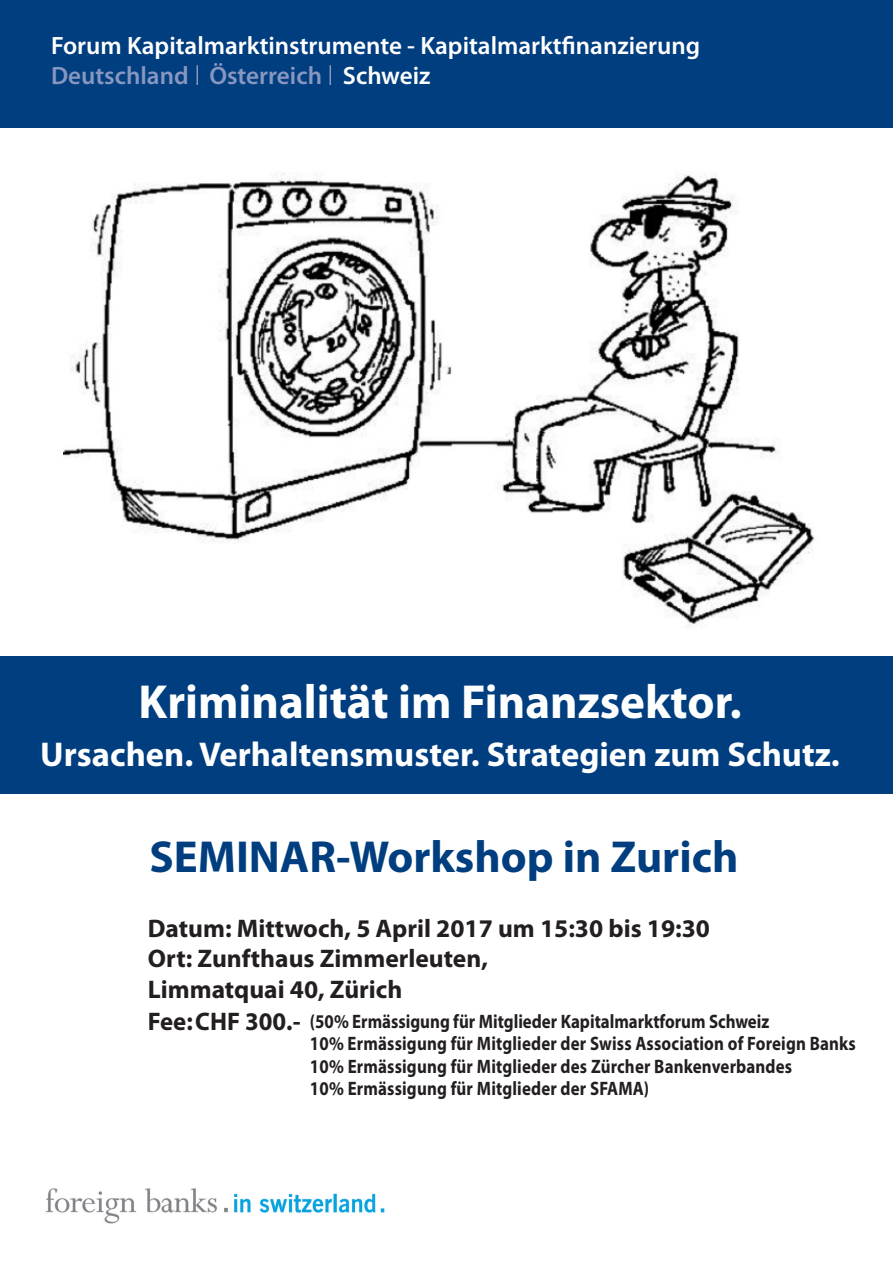
<style>
.page{position:relative;width:893px;height:1263px;background:#fff}
.page>*{position:absolute;margin:0;border:0;box-sizing:border-box;transform-origin:0 0}
.t1{font:700 48px "Myriad Pro";color:#fff}
.t2{font:700 45px "Myriad Pro";color:#013e80}
.t3{font:700 34.5px "Myriad Pro";color:#fff}
.t4{font:700 25.5px/30.8px "Myriad Pro";color:#231f20}
.t5{font:600 25.2px/29.8px "Myriad Pro";color:#fff}
.t6{font:700 19.5px/22.5px "Myriad Pro";letter-spacing:.01em;color:#231f20;scale:.87 1}
.s1{color:#8797c0}
.s2{font-size:25.5px}
</style>
<div class="page">
<div style="left:0;top:656px;width:893px;height:137px;background:#013e80"></div>
<img style="left:64px;top:173px;width:751px;height:453px">
<img style="left:45px;top:1188px;width:183px;height:36px">
<img style="left:234px;top:1193px;width:151px;height:20px">
<div style="left:0;top:0;width:893px;height:128px;background:#013e80"></div>
<svg style="left:197px;top:65px;width:1px;height:20px"></svg>
<svg style="left:330px;top:65px;width:1px;height:20px"></svg>
<p class="t5" style="left:51px;top:33px;width:651px">Forum Kapitalmarktinstrumente - Kapitalmarktfinanzierung<br><span class="s1">Deutschland Österreich</span> Schweiz</p>
<h1 class="t1" style="left:138px;top:684px;width:605px">Kriminalität im Finanzsektor.</h1>
<h3 class="t3" style="left:40px;top:742px;width:801px">Ursachen. Verhaltensmuster. Strategien zum Schutz.</h3>
<h2 class="t2" style="left:150px;top:840px;width:590px">SEMINAR-Workshop in Zurich</h2>
<h3 class="t4" style="left:148px;top:915px;width:564px">Datum: Mittwoch, 5 April 2017 um 15:30 bis 19:30<br>Ort: Zunfthaus Zimmerleuten,<br>Limmatquai 40, Zürich</h3>
<p class="t6" style="left:310px;top:1011px;width:629px;text-indent:-162px"><span class="s2">Fee:CHF 300.-</span> (50% Ermässigung für Mitglieder Kapitalmarktforum Schweiz<br>10% Ermässigung für Mitglieder der Swiss Association of Foreign Banks 10% Ermässigung für Mitglieder des Zürcher Bankenverbandes<br>10% Ermässigung für Mitglieder der SFAMA)</p>
</div>
